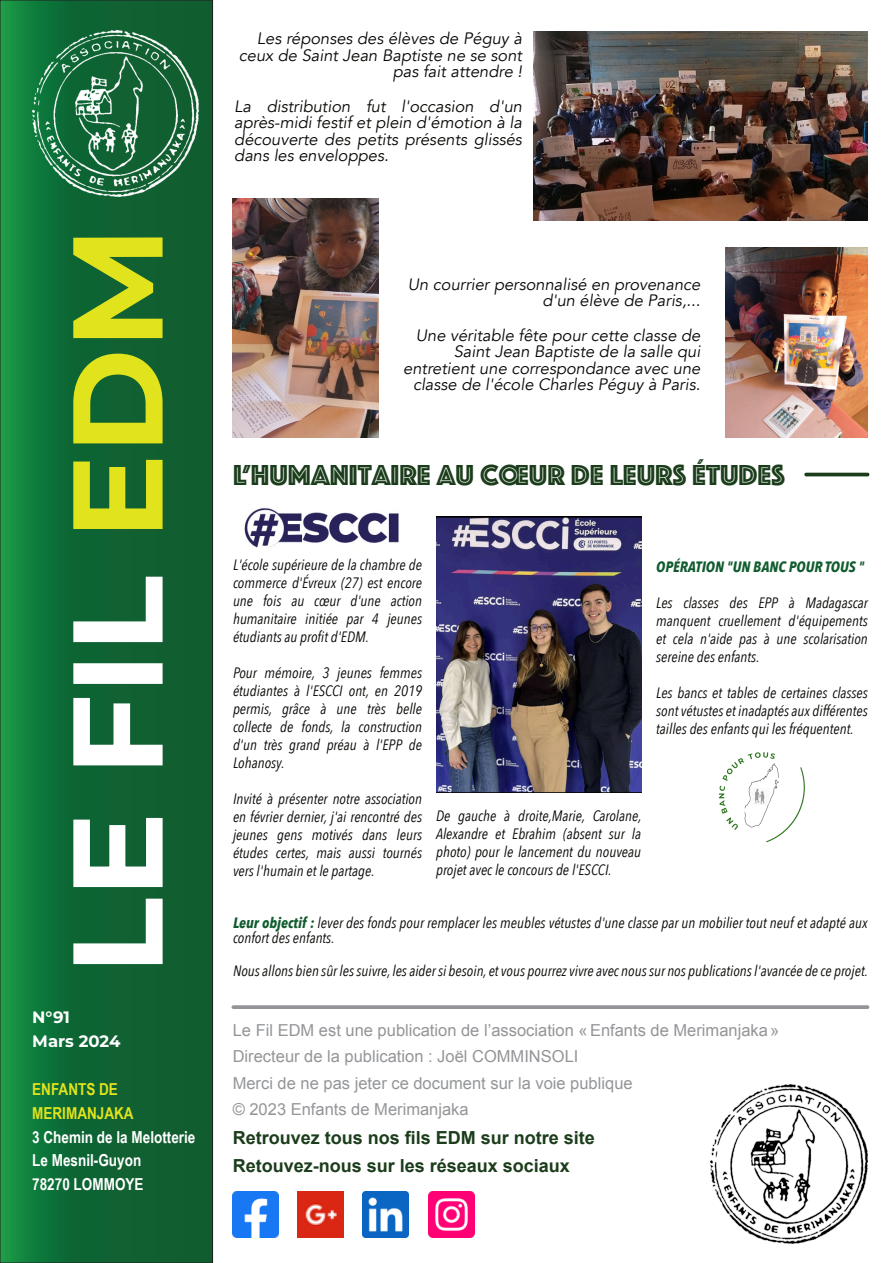
<style>
.page{position:relative;width:893px;height:1263px;background:#fff}
.page>*{position:absolute;margin:0;border:0;box-sizing:border-box;transform-origin:0 0}
.t1{font:700 127.5px "Montserrat";color:#fff}
.t2{font:30px "Phosphate Inline";color:#1b3d1b}
.t3{font:700 18px/28.3px "Arial";color:#1b3d1b}
.t4{font:italic 16.5px/16.5px "Avenir";color:#080704;text-align:right}
.t5{font:16.5px/26.5px "Arial";color:#939598}
.t6{font:700 16.5px/23.7px "Arial Narrow";color:#fff}
.t7{font:700 16.5px/23.7px "Arial Narrow";color:#e1e31c}
.t8{font:700 16.5px/24.5px "Montserrat";color:#fff}
.t9{font:italic 15px/18px "Avenir Next Condensed";color:#080704;text-align:justify}
.t10{font:italic 700 15px "Avenir Next Condensed";color:#115c2f}
.s1{color:#e1e31c}
.s2{font-weight:700;color:#115c2f}
</style>
<div class="page">
<svg style="left:2px;top:2px;width:209px;height:1259px;background:#106a35"></svg>
<div style="left:0;top:0;width:213px;height:1263px;border:1px solid #231f20"></div>
<img style="left:719px;top:752px;width:86px;height:91px">
<img style="left:32px;top:31px;width:166px;height:166px">
<svg style="left:231px;top:1005px;width:638px;height:4px;background:#999b9e"></svg>
<img style="left:710px;top:1085px;width:158px;height:158px">
<img style="left:233px;top:1192px;width:46px;height:45px">
<img style="left:297px;top:1192px;width:46px;height:45px">
<img style="left:363px;top:1192px;width:46px;height:45px">
<img style="left:428px;top:1192px;width:46px;height:45px">
<img style="left:533px;top:32px;width:335px;height:188px">
<img style="left:233px;top:198px;width:145px;height:239px">
<img style="left:725px;top:247px;width:143px;height:190px">
<hr style="left:804px;top:473px;width:65px;height:3px;background:#1b3d1b">
<img style="left:245px;top:508px;width:154px;height:40px">
<img style="left:436px;top:517px;width:205px;height:275px">
<h1 class="t1" style="left:39px;top:975px;width:749px;rotate:-90deg">LE FIL <span class="s1">EDM</span></h1>
<p class="t8" style="left:32px;top:1005px;width:90px">N°91<br>Mars 2024</p>
<p class="t7" style="left:32px;top:1079px;width:103px">ENFANTS DE<br>MERIMANJAKA</p>
<p class="t6" style="left:32px;top:1126px;width:165px">3 Chemin de la Melotterie<br>Le Mesnil-Guyon<br>78270 LOMMOYE</p>
<p class="t4" style="left:239px;top:31px;width:285px">Les réponses des élèves de Péguy à ceux de Saint Jean Baptiste ne se sont pas fait attendre !</p>
<p class="t4" style="left:234px;top:98px;width:289px;text-align:justify">La distribution fut l'occasion d'un après-midi festif et plein d'émotion à la découverte des petits présents glissés dans les enveloppes.</p>
<p class="t4" style="left:408px;top:276px;width:294px">Un courrier personnalisé en provenance d'un élève de Paris,...</p>
<p class="t4" style="left:403px;top:327px;width:299px">Une véritable fête pour cette classe de Saint Jean Baptiste de la salle qui entretient une correspondance avec une classe de l'école Charles Péguy à Paris.</p>
<h2 class="t2" style="left:233px;top:457px;width:553px">L’HUMANITAIRE AU CŒUR DE LEURS ÉTUDES</h2>
<p class="t9" style="left:233px;top:556px;width:191px">L'école supérieure de la chambre de commerce d'Évreux (27) est encore une fois au cœur d'une action humanitaire initiée par 4 jeunes étudiants au profit d'EDM.</p>
<p class="t9" style="left:233px;top:664px;width:191px">Pour mémoire, 3 jeunes femmes étudiantes à l'ESCCI ont, en 2019 permis, grâce à une très belle collecte de fonds, la construction d'un très grand préau à l'EPP de Lohanosy.</p>
<p class="t9" style="left:233px;top:790px;width:191px">Invité à présenter notre association en février dernier, j'ai rencontré des jeunes gens motivés dans leurs études certes, mais aussi tournés vers l'humain et le partage.</p>
<p class="t9" style="left:436px;top:807px;width:207px">De gauche à droite,Marie, Carolane, Alexandre et Ebrahim (absent sur la photo) pour le lancement du nouveau projet avec le concours de l'ESCCI.</p>
<p class="t10" style="left:656px;top:557px;width:210px">OPÉRATION "UN BANC POUR TOUS "</p>
<p class="t9" style="left:656px;top:594px;width:213px">Les classes des EPP à Madagascar manquent cruellement d'équipements et cela n'aide pas à une scolarisation sereine des enfants.</p>
<p class="t9" style="left:656px;top:684px;width:213px">Les bancs et tables de certaines classes sont vétustes et inadaptés aux différentes tailles des enfants qui les fréquentent.</p>
<p class="t9" style="left:233px;top:916px;width:636px;line-height:15px"><span class="s2">Leur objectif :</span> lever des fonds pour remplacer les meubles vétustes d'une classe par un mobilier tout neuf et adapté aux confort des enfants.</p>
<p class="t9" style="left:233px;top:962px;width:636px">Nous allons bien sûr les suivre, les aider si besoin, et vous pourrez vivre avec nous sur nos publications l'avancée de ce projet.</p>
<p class="t5" style="left:233px;top:1018px;width:548px">Le Fil EDM est une publication de l’association « Enfants de Merimanjaka » Directeur de la publication : Joël COMMINSOLI<br>Merci de ne pas jeter ce document sur la voie publique<br>© 2023 Enfants de Merimanjaka</p>
<p class="t3" style="left:233px;top:1125px;width:364px">Retrouvez tous nos fils EDM sur notre site<br>Retouvez-nous sur les réseaux sociaux</p>
</div>
